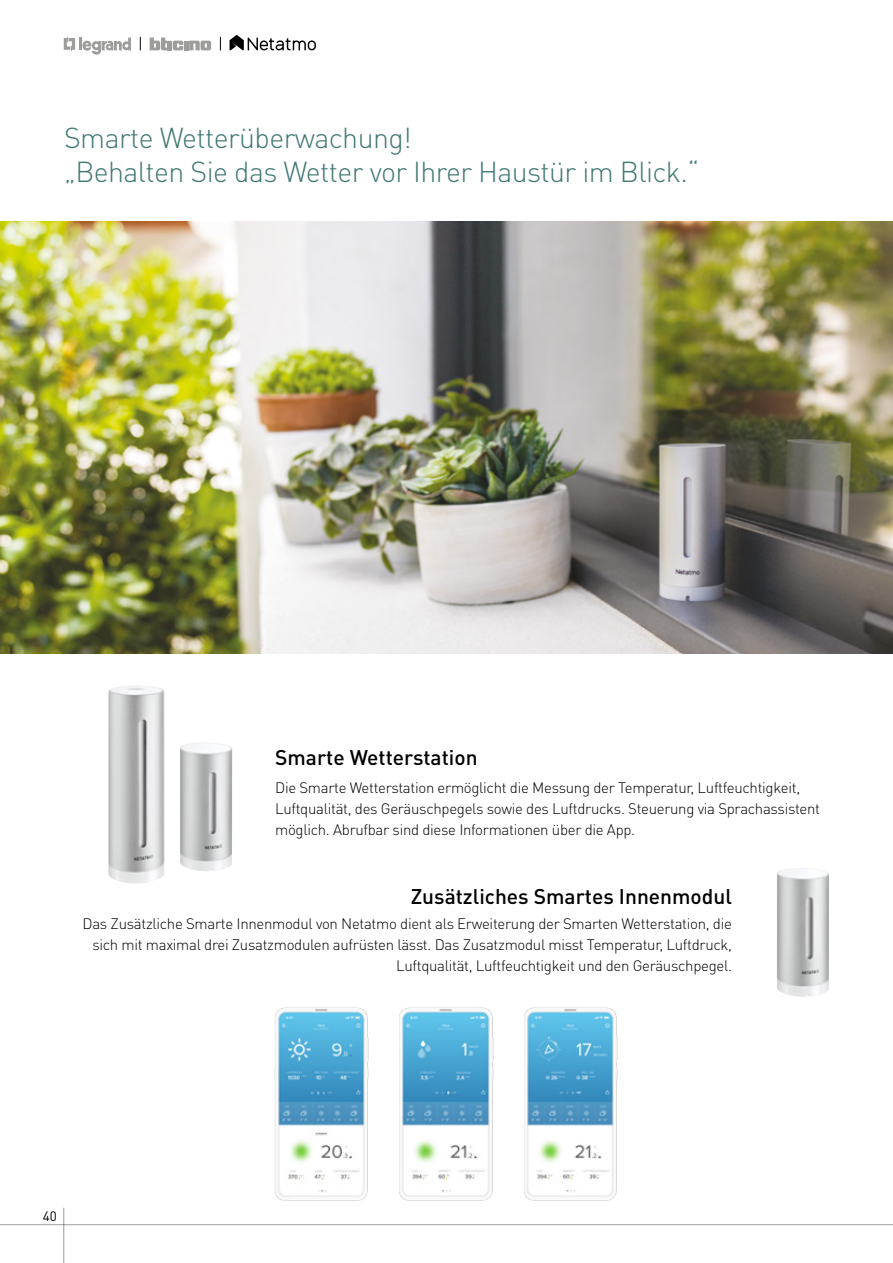
<style>
.page{position:relative;width:893px;height:1263px;background:#fff}
.page>*{position:absolute;margin:0;border:0;box-sizing:border-box;transform-origin:0 0}
.t1{font:300 28.5px/34.5px "DIN Pro";letter-spacing:-.02em;color:#417874}
.t2{font:500 21px "DIN Pro";color:#000}
.t3{font:300 15px/21px "DIN Pro";letter-spacing:-.02em;color:#000;text-align:right}
.t4{font:13.5px "DIN Pro";color:#000}
</style>
<div class="page">
<svg style="left:230px;top:35px;width:86px;height:16px"></svg>
<img style="left:0;top:222px;width:893px;height:431px">
<img style="left:108px;top:686px;width:57px;height:197px">
<img style="left:777px;top:868px;width:52px;height:129px">
<img style="left:275px;top:1007px;width:94px;height:193px">
<img style="left:399px;top:1007px;width:95px;height:193px">
<img style="left:524px;top:1007px;width:94px;height:193px">
<hr style="left:0;top:1224px;width:893px;height:1px;background:#9d9d9c">
<hr style="left:63px;top:1208px;width:1px;height:55px;background:#9d9d9c">
<svg style="left:140px;top:37px;width:1px;height:13px"></svg>
<svg style="left:220px;top:37px;width:1px;height:13px"></svg>
<svg style="left:64px;top:37px;width:67px;height:18px"></svg>
<svg style="left:150px;top:38px;width:61px;height:12px"></svg>
<h1 class="t1" style="left:64px;top:119px;width:637px">Smarte Wetterüberwachung!<br>„Behalten Sie das Wetter vor Ihrer Haustür im Blick.“</h1>
<h2 class="t2" style="left:275px;top:743px;width:204px">Smarte Wetterstation</h2>
<p class="t3" style="left:275px;top:776px;width:546px;text-align:left">Die Smarte Wetterstation ermöglicht die Messung der Temperatur, Luftfeuchtigkeit,<br>Luftqualität, des Geräuschpegels sowie des Luftdrucks. Steuerung via Sprachassistent möglich. Abrufbar sind diese Informationen über die App.</p>
<h2 class="t2" style="left:411px;top:882px;width:323px">Zusätzliches Smartes Innenmodul</h2>
<p class="t3" style="left:83px;top:912px;width:651px">Das Zusätzliche Smarte Innenmodul von Netatmo dient als Erweiterung der Smarten Wetterstation, die sich mit maximal drei Zusatzmodulen aufrüsten lässt. Das Zusatzmodul misst Temperatur, Luftdruck,<br>Luftqualität, Luftfeuchtigkeit und den Geräuschpegel.</p>
<p class="t4" style="left:43px;top:1207px;width:16px">40</p>
</div>
